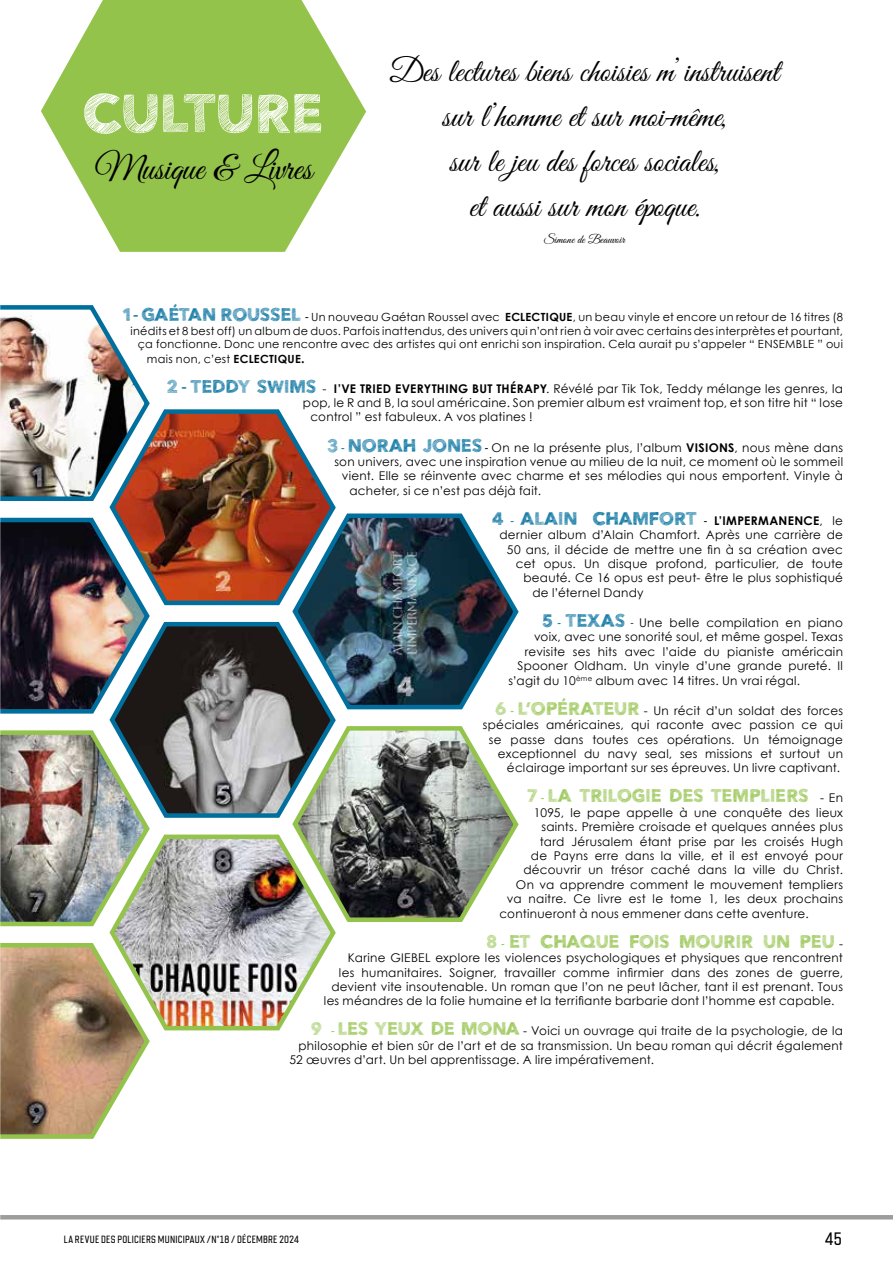
<style>
.page{position:relative;width:893px;height:1263px;background:#fff}
.page>*{position:absolute;margin:0;border:0;box-sizing:border-box;transform-origin:0 0}
.t1{font:54px "Hello Etch A Sketch";letter-spacing:-.02em;color:#fff}
.t2{font:36px "Great Vibes";letter-spacing:.005em;color:#000}
.t3{font:33px/45px "Great Vibes";letter-spacing:.005em;color:#000;text-align:center}
.t4{font:18px "Hello Etch A Sketch";letter-spacing:.005em;color:#94c34c}
.t5{font:18px "Hello Etch A Sketch";letter-spacing:-.005em;color:#006f9e}
.t6{font:500 18px "Chromoxome Pro";color:#000}
.t7{font:12px/14.4px "Century Gothic";letter-spacing:.02em;color:#000;text-align:right}
.t8{font:12px "Great Vibes";letter-spacing:.015em;color:#000}
.t9{font:11.25px "Century Gothic";letter-spacing:.025em;color:#000}
.t10{font:500 10.5px "Chromoxome Pro";letter-spacing:.03em;color:#000}
.s1{font-family:"Hello Etch A Sketch";font-size:18px;color:#006f9e}
.s2{font-family:"Aileron";font-weight:700;font-size:18px;color:#006f9e}
.s3{font-family:"Aileron";font-weight:700;font-size:12px}
.s4{font-weight:700}
.s5{font-family:"Aileron";font-weight:700;color:#006f9e}
.s6{font-family:"Aileron";font-weight:700}
.s7{font-family:"Aileron";font-weight:700;font-size:12px;color:#000}
.s8{font-family:"Century Gothic";font-weight:700;font-size:12px;color:#000}
.s9{font-family:"Century Gothic";font-size:12px;color:#000}
.s10{font-family:"Aileron"}
.s11{font-family:"Hello Etch A Sketch";font-size:18px;color:#94c34c}
.s12{font-family:"Aileron";font-weight:700;color:#94c34c}
</style>
<div class="page">
<hr style="left:0;top:1215px;width:893px;height:4px;background:#9d9d9c">
<img style="left:0;top:305px;width:516px;height:834px">
<svg style="left:41px;top:0;width:325px;height:252px;fill:#94c34c"></svg>
<h1 class="t1" style="left:83px;top:80px;width:241px">CULTURE</h1>
<h2 class="t2" style="left:95px;top:148px;width:219px">Musique &amp; Livres</h2>
<h3 class="t3" style="left:390px;top:51px;width:391px">Des lectures biens choisies m’ instruisent sur l’homme et sur moi-même,<br>sur le jeu des forces sociales,<br>et aussi sur mon époque.</h3>
<p class="t8" style="left:544px;top:232px;width:82px">Simone de Beauvoir</p>
<p class="t9" style="left:121px;top:310px;width:723px"><span class="s1">1</span> <span class="s2">-</span> <span class="s1">GAÉTAN ROUSSEL</span> <span class="s3">-</span> Un nouveau Gaétan Roussel avec <span class="s4">ECLECTIQUE</span>, un beau vinyle et encore un retour de 16 titres (8</p>
<p class="t9" style="left:130px;top:324px;width:714px">inédits et 8 best off) un album de duos. Parfois inattendus, des univers qui n’ont rien à voir avec certains des interprètes et pourtant,</p>
<p class="t9" style="left:138px;top:337px;width:707px">ça fonctionne. Donc une rencontre avec des artistes qui ont enrichi son inspiration. Cela aurait pu s’appeler “ ENSEMBLE ” oui</p>
<p class="t9" style="left:147px;top:352px;width:159px">mais non, c’est <span class="s4">ECLECTIQUE</span><span class="s3">.</span></p>
<p class="t7" style="left:166px;top:381px;width:678px"><span class="s1">2</span> <span class="s2">-</span> <span class="s1">TEDDY SWIMS</span> - <span class="s4">I’VE TRIED EVERYTHING BUT THÉRAPY</span>. Révélé par Tik Tok, Teddy mélange les genres, la</p>
<p class="t7" style="left:303px;top:395px;width:542px">pop, le R and B, la soul américaine. Son premier album est vraiment top, et son titre hit “ lose</p>
<p class="t7" style="left:310px;top:410px;width:224px">control ” est fabuleux. A vos platines !</p>
<p class="t7" style="left:327px;top:440px;width:517px"><span class="s1">3</span> <span class="s5">-</span> <span class="s1">NORAH JONES</span> <span class="s6">-</span> On ne la présente plus, l’album <span class="s4">VISIONS</span>, nous mène dans</p>
<p class="t7" style="left:334px;top:454px;width:510px">son univers, avec une inspiration venue au milieu de la nuit, ce moment où le sommeil</p>
<p class="t7" style="left:342px;top:469px;width:503px">vient. Elle se réinvente avec charme et ses mélodies qui nous emportent. Vinyle à</p>
<p class="t7" style="left:349px;top:483px;width:193px">acheter, si ce n’est pas déjà fait.</p>
<h3 class="t5" style="left:492px;top:507px;width:352px">4 <span class="s3">-</span> ALAIN CHAMFORT <span class="s7">-</span> <span class="s8">L’IMPERMANENCE</span><span class="s9">, le</span></h3>
<p class="t7" style="left:499px;top:528px;width:345px">dernier album d’Alain Chamfort. Après une carrière de</p>
<p class="t7" style="left:507px;top:542px;width:338px">50 ans, il décide de mettre une fin à sa création avec</p>
<p class="t7" style="left:516px;top:556px;width:329px">cet opus. Un disque profond, particulier, de toute</p>
<p class="t7" style="left:523px;top:571px;width:321px">beauté. Ce 16 opus est peut- être le plus sophistiqué</p>
<p class="t7" style="left:532px;top:585px;width:113px">de l’éternel Dandy</p>
<p class="t7" style="left:541px;top:615px;width:303px"><span class="s1">5</span> <span class="s5">-</span> <span class="s1">TEXAS</span> <span class="s10">-</span> Une belle compilation en piano</p>
<p class="t7" style="left:534px;top:630px;width:310px">voix, avec une sonorité soul, et même gospel. Texas</p>
<p class="t7" style="left:525px;top:644px;width:320px">revisite ses hits avec l’aide du pianiste américain</p>
<p class="t7" style="left:517px;top:658px;width:327px">Spooner Oldham. Un vinyle d’une grande pureté. Il</p>
<p class="t7" style="left:508px;top:673px;width:293px">s’agit du 10<sup>ème</sup> album avec 14 titres. Un vrai régal.</p>
<p class="t7" style="left:483px;top:703px;width:362px"><span class="s11">6</span> <span class="s12">-</span> <span class="s11">L’OPÉRATEUR</span> - Un récit d’un soldat des forces spéciales américaines, qui raconte avec passion ce qui se passe dans toutes ces opérations. Un témoignage exceptionnel du navy seal, ses missions et surtout un éclairage important sur ses épreuves. Un livre captivant.</p>
<h3 class="t4" style="left:526px;top:785px;width:318px">7 <span class="s3">-</span> LA TRILOGIE DES TEMPLIERS <span class="s9">- En</span></h3>
<p class="t7" style="left:534px;top:805px;width:311px">1095, le pape appelle à une conquête des lieux</p>
<p class="t7" style="left:541px;top:819px;width:303px">saints. Première croisade et quelques années plus</p>
<p class="t7" style="left:540px;top:834px;width:304px">tard Jérusalem étant prise par les croisés Hugh</p>
<p class="t7" style="left:531px;top:848px;width:313px">de Payns erre dans la ville, et il est envoyé pour</p>
<p class="t7" style="left:523px;top:863px;width:321px">découvrir un trésor caché dans la ville du Christ.</p>
<p class="t7" style="left:516px;top:877px;width:328px">On va apprendre comment le mouvement templiers</p>
<p class="t7" style="left:507px;top:891px;width:338px">va naitre. Ce livre est le tome 1, les deux prochains</p>
<p class="t7" style="left:499px;top:906px;width:311px">continueront à nous emmener dans cette aventure.</p>
<h3 class="t4" style="left:486px;top:930px;width:359px">8 <span class="s3">-</span> ET CHAQUE FOIS MOURIR UN PEU <span class="s9">-</span></h3>
<p class="t7" style="left:348px;top:950px;width:496px">Karine GIEBEL explore les violences psychologiques et physiques que rencontrent</p>
<p class="t7" style="left:339px;top:965px;width:505px">les humanitaires. Soigner, travailler comme infirmier dans des zones de guerre,</p>
<p class="t7" style="left:331px;top:979px;width:513px">devient vite insoutenable. Un roman que l’on ne peut lâcher, tant il est prenant. Tous</p>
<p class="t7" style="left:324px;top:994px;width:512px">les méandres de la folie humaine et la terrifiante barbarie dont l’homme est capable.</p>
<p class="t7" style="left:310px;top:1024px;width:534px"><span class="s11">9</span> <span class="s12">-</span> <span class="s11">LES YEUX DE MONA</span> - Voici un ouvrage qui traite de la psychologie, de la</p>
<p class="t7" style="left:298px;top:1038px;width:546px">philosophie et bien sûr de l’art et de sa transmission. Un beau roman qui décrit également</p>
<p class="t7" style="left:289px;top:1052px;width:366px">52 œuvres d’art. Un bel apprentissage. A lire impérativement.</p>
<p class="t10" style="left:64px;top:1233px;width:237px">LA REVUE DES POLICIERS MUNICIPAUX /N°18 / DÉCEMBRE 2024</p>
<h3 class="t6" style="left:825px;top:1228px;width:18px">45</h3>
</div>
